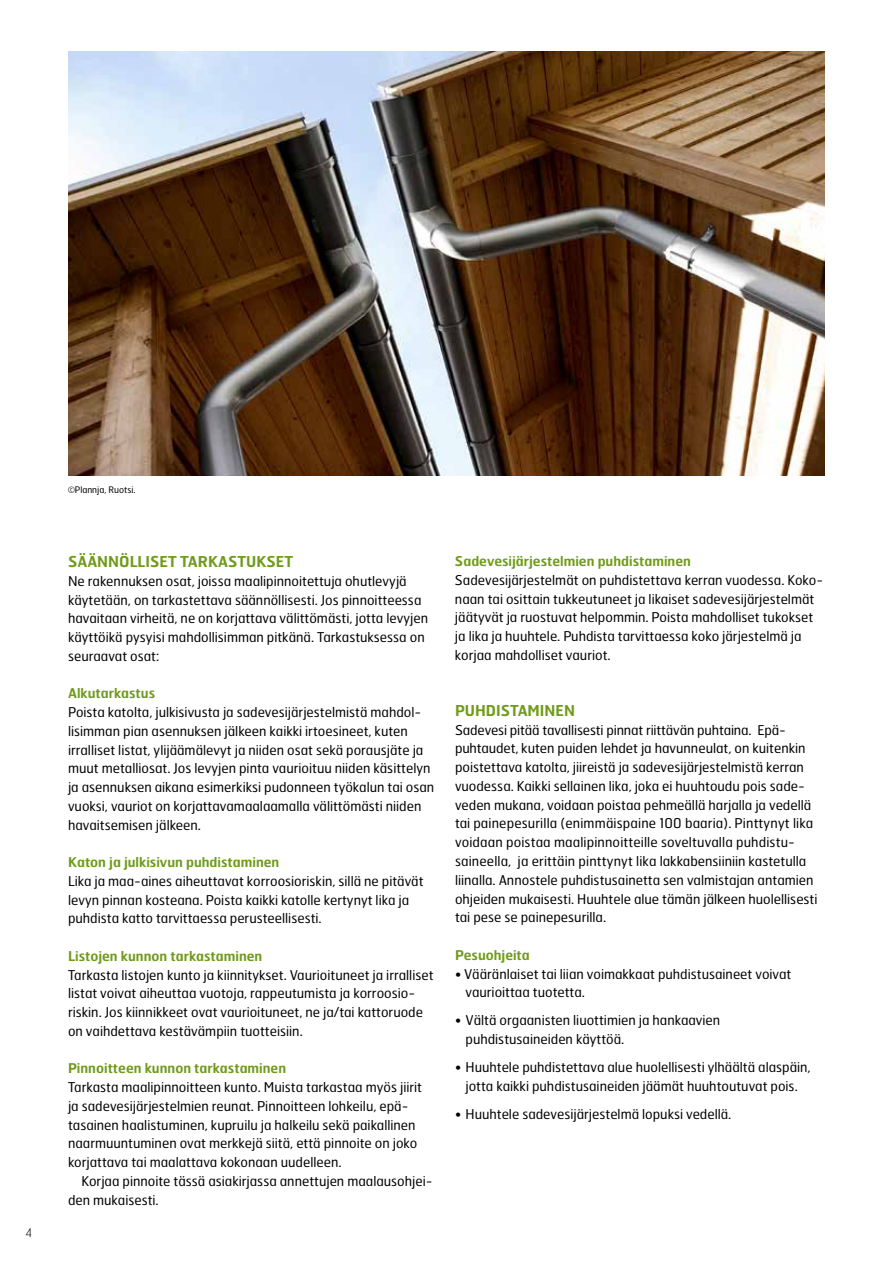
<style>
.page{position:relative;width:893px;height:1263px;background:#fff}
.page>*{position:absolute;margin:0;border:0;box-sizing:border-box;transform-origin:0 0}
.t1{font:600 15px "Hermes FB";color:#6f9b19}
.t2{font:13.5px/18.8px "Hermes FB";color:#000}
.t3{font:600 13.5px "Hermes FB";color:#6f9b19}
.t4{font:100 12px "Hermes FB";color:#000}
.t5{font:9px "Hermes FB";color:#000}
</style>
<div class="page">
<img style="left:68px;top:51px;width:757px;height:425px">
<p class="t4" style="left:26px;top:1225px;width:8px">4</p>
<p class="t5" style="left:68px;top:484px;width:69px">©Plannja, Ruotsi.</p>
<p class="t1" style="left:68px;top:552px;width:227px">SÄÄNNÖLLISET TARKASTUKSET</p>
<p class="t2" style="left:68px;top:571px;width:362px">Ne rakennuksen osat, joissa maalipinnoitettuja ohutlevyjä käytetään, on tarkastettava säännöllisesti. Jos pinnoitteessa havaitaan virheitä, ne on korjattava välittömästi, jotta levyjen käyttöikä pysyisi mahdollisimman pitkänä. Tarkastuksessa on seuraavat osat:</p>
<p class="t3" style="left:68px;top:685px;width:89px">Alkutarkastus</p>
<p class="t2" style="left:68px;top:702px;width:368px">Poista katolta, julkisivusta ja sadevesijärjestelmistä mahdol&shy;lisimman pian asennuksen jälkeen kaikki irtoesineet, kuten irralliset listat, ylijäämälevyt ja niiden osat sekä porausjäte ja muut metalliosat. Jos levyjen pinta vaurioituu niiden käsittelyn ja asennuksen aikana esimerkiksi pudonneen työkalun tai osan vuoksi, vauriot on korjattavamaalaamalla välittömästi niiden havaitsemisen jälkeen.</p>
<p class="t3" style="left:68px;top:853px;width:213px">Katon ja julkisivun puhdistaminen</p>
<p class="t2" style="left:68px;top:871px;width:357px">Lika ja maa-aines aiheuttavat korroosioriskin, sillä ne pitävät levyn pinnan kosteana. Poista kaikki katolle kertynyt lika ja puhdista katto tarvittaessa perusteellisesti.</p>
<p class="t3" style="left:68px;top:947px;width:196px">Listojen kunnon tarkastaminen</p>
<p class="t2" style="left:68px;top:965px;width:367px">Tarkasta listojen kunto ja kiinnitykset. Vaurioituneet ja irralliset listat voivat aiheuttaa vuotoja, rappeutumista ja korroosio&shy;riskin. Jos kiinnikkeet ovat vaurioituneet, ne ja/tai kattoruode on vaihdettava kestävämpiin tuotteisiin.</p>
<p class="t3" style="left:68px;top:1060px;width:220px">Pinnoitteen kunnon tarkastaminen</p>
<p class="t2" style="left:68px;top:1077px;width:355px">Tarkasta maalipinnoitteen kunto. Muista tarkastaa myös jiirit ja sadevesijärjestelmien reunat. Pinnoitteen lohkeilu, epä&shy;tasainen haalistuminen, kupruilu ja halkeilu sekä paikallinen naarmuuntuminen ovat merkkejä siitä, että pinnoite on joko korjattava tai maalattava kokonaan uudelleen.</p>
<p class="t2" style="left:68px;top:1171px;width:366px;text-indent:14px">Korjaa pinnoite tässä asiakirjassa annettujen maalausohjei&shy;den mukaisesti.</p>
<p class="t3" style="left:455px;top:552px;width:237px">Sadevesijärjestelmien puhdistaminen</p>
<p class="t2" style="left:455px;top:570px;width:370px">Sadevesijärjestelmät on puhdistettava kerran vuodessa. Koko&shy;naan tai osittain tukkeutuneet ja likaiset sadevesijärjestelmät jäätyvät ja ruostuvat helpommin. Poista mahdolliset tukokset ja lika ja huuhtele. Puhdista tarvittaessa koko järjestelmä ja korjaa mahdolliset vauriot.</p>
<p class="t1" style="left:455px;top:701px;width:122px">PUHDISTAMINEN</p>
<p class="t2" style="left:455px;top:720px;width:364px">Sadevesi pitää tavallisesti pinnat riittävän puhtaina. Epä&shy;puhtaudet, kuten puiden lehdet ja havunneulat, on kuitenkin poistettava katolta, jiireistä ja sadevesijärjestelmistä kerran vuodessa. Kaikki sellainen lika, joka ei huuhtoudu pois sade&shy;veden mukana, voidaan poistaa pehmeällä harjalla ja vedellä tai painepesurilla (enimmäispaine 100 baaria). Pinttynyt lika voidaan poistaa maalipinnoitteille soveltuvalla puhdistu&shy;saineella, ja erittäin pinttynyt lika lakkabensiiniin kastetulla liinalla. Annostele puhdistusainetta sen valmistajan antamien ohjeiden mukaisesti. Huuhtele alue tämän jälkeen huolellisesti tai pese se painepesurilla.</p>
<p class="t3" style="left:455px;top:946px;width:76px">Pesuohjeita</p>
<p class="t2" style="left:465px;top:964px;width:327px;text-indent:-11px">• Vääränlaiset tai liian voimakkaat puhdistusaineet voivat vaurioittaa tuotetta.</p>
<p class="t2" style="left:465px;top:1011px;width:256px;text-indent:-11px">• Vältä orgaanisten liuottimien ja hankaavien puhdistusaineiden käyttöä.</p>
<p class="t2" style="left:455px;top:1057px;width:357px;text-align:center">• Huuhtele puhdistettava alue huolellisesti ylhäältä alaspäin, jotta kaikki puhdistusaineiden jäämät huuhtoutuvat pois.</p>
<p class="t2" style="left:455px;top:1104px;width:278px">• Huuhtele sadevesijärjestelmä lopuksi vedellä.</p>
</div>
